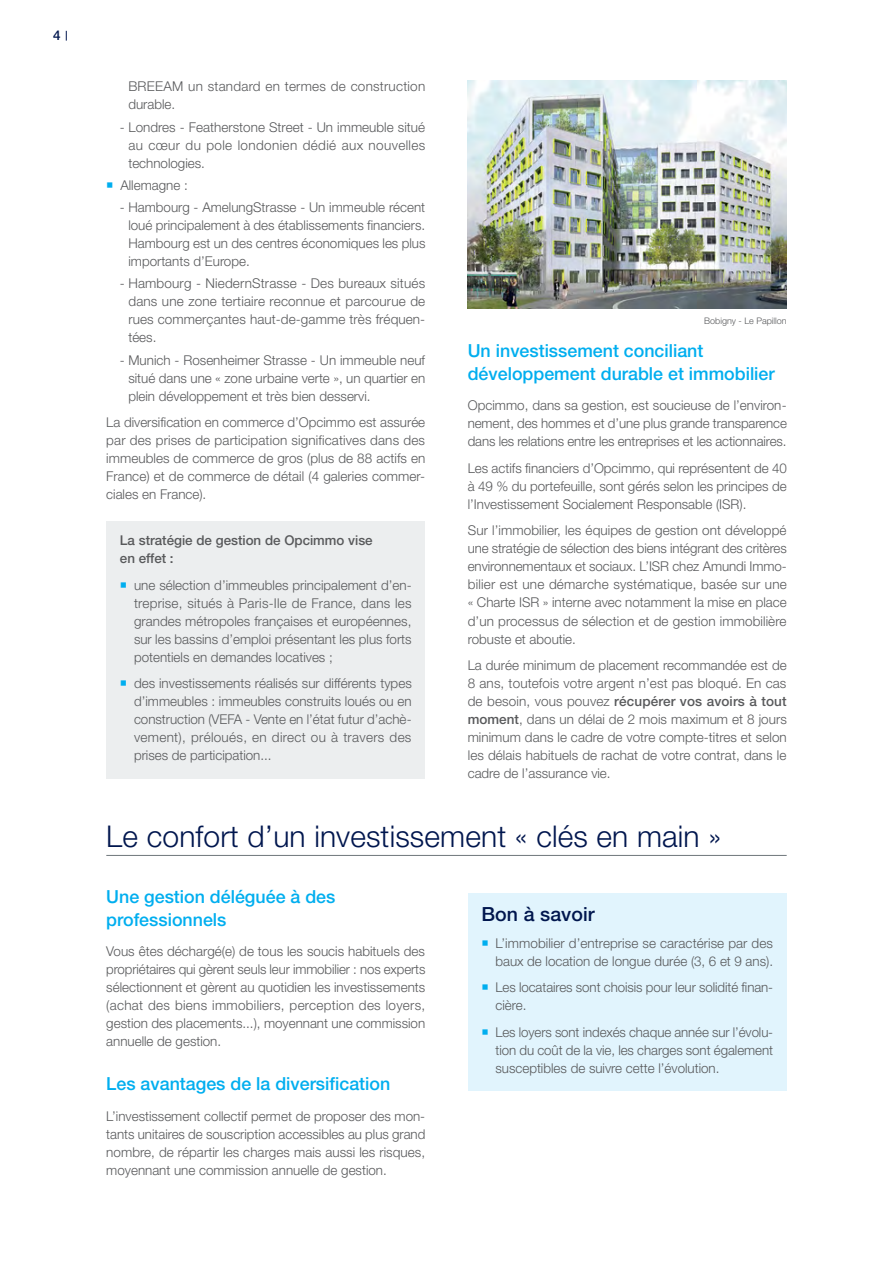
<style>
.page{position:relative;width:893px;height:1263px;background:#fff}
.page>*{position:absolute;margin:0;border:0;box-sizing:border-box;transform-origin:0 0}
.t1{font:300 30px "Helvetica Neue LT";letter-spacing:.005em;color:#00164e}
.t2{font:500 19.5px "Helvetica Neue LT";letter-spacing:.005em;color:#00164e}
.t3{font:500 18px/22.5px "Helvetica Neue LT";color:#00aeef}
.t4{font:300 13.5px/18px "Helvetica Neue LT";color:#58595b;text-align:justify}
.t5{font:300 13.5px/18px "Helvetica Neue LT";letter-spacing:.02em;color:#58595b}
.t6{font:500 13.5px/18px "Helvetica Neue LT";color:#58595b}
.t7{font:500 13.5px "Helvetica Neue LT";color:#00164e}
.t8{font:300 9px "Helvetica Neue LT Std";color:#58595b}
.s1{color:#00aeef}
.s2{font-weight:500}
</style>
<div class="page">
<hr style="left:106px;top:855px;width:681px;height:1px;background:#6f767b">
<div style="left:468px;top:893px;width:319px;height:197px;background:#e1f4fd"></div>
<div style="left:106px;top:521px;width:319px;height:257px;background:#eceeef"></div>
<img style="left:468px;top:81px;width:319px;height:228px">
<p class="t7" style="left:53px;top:27px;width:9px">4</p>
<p class="t5" style="left:128px;top:77px;width:298px">BREEAM un standard en termes de construction durable.</p>
<p class="t4" style="left:128px;top:118px;width:298px;text-indent:-9px">- Londres - Featherstone Street - Un immeuble situé au cœur du pole londonien dédié aux nouvelles technologies.</p>
<p class="t4" style="left:106px;top:176px;width:83px"><span class="s1">○</span> Allemagne :</p>
<p class="t4" style="left:128px;top:198px;width:298px;text-indent:-9px">- Hambourg - AmelungStrasse - Un immeuble récent loué principalement à des établissements financiers.<br>Hambourg est un des centres économiques les plus importants d’Europe.</p>
<p class="t4" style="left:128px;top:274px;width:298px;text-indent:-9px">- Hambourg - NiedernStrasse - Des bureaux situés dans une zone tertiaire reconnue et parcourue de rues commerçantes haut-de-gamme très fréquen&shy;tées.</p>
<p class="t4" style="left:128px;top:351px;width:298px;text-indent:-9px">- M unich - Rosenheimer Strasse - Un immeuble neuf situé dans une « zone urbaine verte », un quartier en plein développement et très bien desservi.</p>
<p class="t4" style="left:106px;top:413px;width:321px">La diversification en commerce d’Opcimmo est assurée par des prises de participation significatives dans des immeubles de commerce de gros (plus de 88 actifs en France) et de commerce de détail (4 galeries commer&shy;ciales en France).</p>
<p class="t6" style="left:120px;top:531px;width:254px">La stratégie de gestion de Opcimmo vise en effet :</p>
<p class="t4" style="left:134px;top:575px;width:279px;text-indent:-14px"><span class="s1">○</span> une sélection d’immeubles principalement d’en&shy;treprise, situés à Paris-Ile de France, dans les grandes métropoles françaises et européennes, sur les bassins d’emploi présentant les plus forts potentiels en demandes locatives ;</p>
<p class="t4" style="left:134px;top:674px;width:279px;text-indent:-14px"><span class="s1">○</span> des investissements réalisés sur différents types d’immeubles : immeubles construits loués ou en construction (VEFA - Vente en l’état futur d’achè&shy;vement), préloués, en direct ou à travers des prises de participation...</p>
<p class="t8" style="left:704px;top:315px;width:84px">Bobigny - Le Papillon</p>
<h3 class="t3" style="left:468px;top:339px;width:308px">Un investissement conciliant développement durable et immobilier</h3>
<p class="t4" style="left:468px;top:396px;width:321px">Opcimmo, dans sa gestion, est soucieuse de l’environ&shy;nement, des hommes et d’une plus grande transparence dans les relations entre les entreprises et les actionnaires.</p>
<p class="t4" style="left:468px;top:459px;width:321px">Les actifs financiers d’Opcimmo, qui représentent de 40 à 49 % du portefeuille, sont gérés selon les principes de l’Investissement Socialement Responsable (ISR).</p>
<p class="t4" style="left:468px;top:521px;width:321px">Sur l’immobilier, les équipes de gestion ont développé une stratégie de sélection des biens intégrant des critères environnementaux et sociaux. L’ISR chez Amundi Immo&shy;bilier est une démarche systématique, basée sur une « Charte ISR » interne avec notamment la mise en place d’un processus de sélection et de gestion immobilière robuste et aboutie.</p>
<p class="t4" style="left:468px;top:656px;width:321px">La durée minimum de placement recommandée est de 8 ans, toutefois votre argent n’est pas bloqué. En cas de besoin, vous pouvez <span class="s2">récupérer vos avoirs à tout moment</span>, dans un délai de 2 mois maximum et 8 jours minimum dans le cadre de votre compte-titres et selon les délais habituels de rachat de votre contrat, dans le cadre de l’assurance vie.</p>
<h1 class="t1" style="left:106px;top:817px;width:616px">Le confort d’un investissement « clés en main »</h1>
<h3 class="t3" style="left:106px;top:885px;width:231px">Une gestion déléguée à des professionnels</h3>
<p class="t4" style="left:106px;top:942px;width:321px">Vous êtes déchargé(e) de tous les soucis habituels des propriétaires qui gèrent seuls leur immobilier : nos experts sélectionnent et gèrent au quotidien les investissements (achat des biens immobiliers, perception des loyers, gestion des placements...), moyennant une commission annuelle de gestion.</p>
<h3 class="t3" style="left:106px;top:1072px;width:285px">Les avantages de la diversification</h3>
<p class="t4" style="left:106px;top:1107px;width:321px">L’investissement collectif permet de proposer des mon&shy;tants unitaires de souscription accessibles au plus grand nombre, de répartir les charges mais aussi les risques, moyennant une commission annuelle de gestion.</p>
<h2 class="t2" style="left:481px;top:903px;width:115px">Bon à savoir</h2>
<p class="t4" style="left:481px;top:934px;width:293px;text-align:right"><span class="s1">○</span> L’immobilier d’entreprise se caractérise par des baux de location de longue durée (3, 6 et 9 ans).</p>
<p class="t4" style="left:495px;top:978px;width:279px;text-indent:-14px"><span class="s1">○</span> Les locataires sont choisis pour leur solidité finan&shy;cière.</p>
<p class="t4" style="left:495px;top:1023px;width:279px;text-indent:-14px"><span class="s1">○</span> Les loyers sont indexés chaque année sur l’évolu&shy;tion du coût de la vie, les charges sont également susceptibles de suivre cette l’évolution.</p>
</div>
